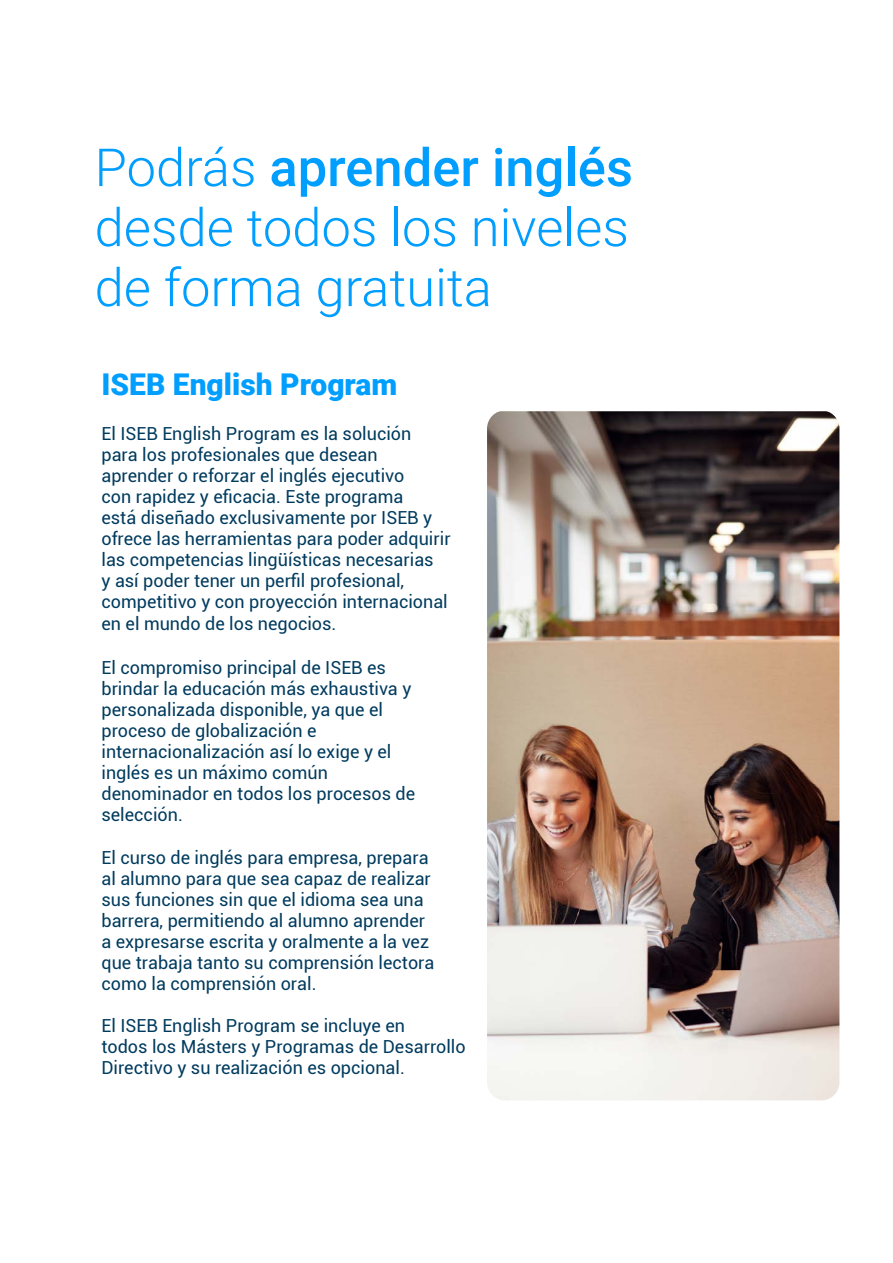
<style>
.page{position:relative;width:893px;height:1263px;background:#fff}
.page>*{position:absolute;margin:0;border:0;box-sizing:border-box;transform-origin:0 0}
.t1{font:300 52.5px/60px "Roboto";color:#009eff;text-align:justify}
.t2{font:900 30px "Roboto";color:#009eff}
.t3{font:18px/21px "Roboto";color:#003b5e}
.s1{font-weight:500}
</style>
<div class="page">
<img style="left:487px;top:411px;width:352px;height:689px">
<h1 class="t1" style="left:95px;top:135px;width:540px">Podrás <span class="s1">aprender inglés </span>desde todos los niveles de forma gratuita</h1>
<h2 class="t2" style="left:101px;top:363px;width:297px">ISEB English Program</h2>
<p class="t3" style="left:101px;top:422px;width:351px">El ISEB English Program es la solución para los profesionales que desean aprender o reforzar el inglés ejecutivo<br>con rapidez y eficacia. Este programa<br>está diseñado exclusivamente por ISEB y ofrece las herramientas para poder adquirir las competencias lingüísticas necesarias<br>y así poder tener un perfil profesional, competitivo y con proyección internacional en el mundo de los negocios.</p>
<p class="t3" style="left:101px;top:656px;width:315px">El compromiso principal de ISEB es brindar la educación más exhaustiva y personalizada disponible, ya que el proceso de globalización e internacionalización así lo exige y el inglés es un máximo común denominador en todos los procesos de selección.</p>
<p class="t3" style="left:101px;top:847px;width:334px">El curso de inglés para empresa, prepara al alumno para que sea capaz de realizar sus funciones sin que el idioma sea una barrera, permitiendo al alumno aprender a expresarse escrita y oralmente a la vez que trabaja tanto su comprensión lectora como la comprensión oral.</p>
<p class="t3" style="left:101px;top:1015px;width:366px">El ISEB English Program se incluye en<br>todos los Másters y Programas de Desarrollo<br>Directivo y su realización es opcional.</p>
</div>
